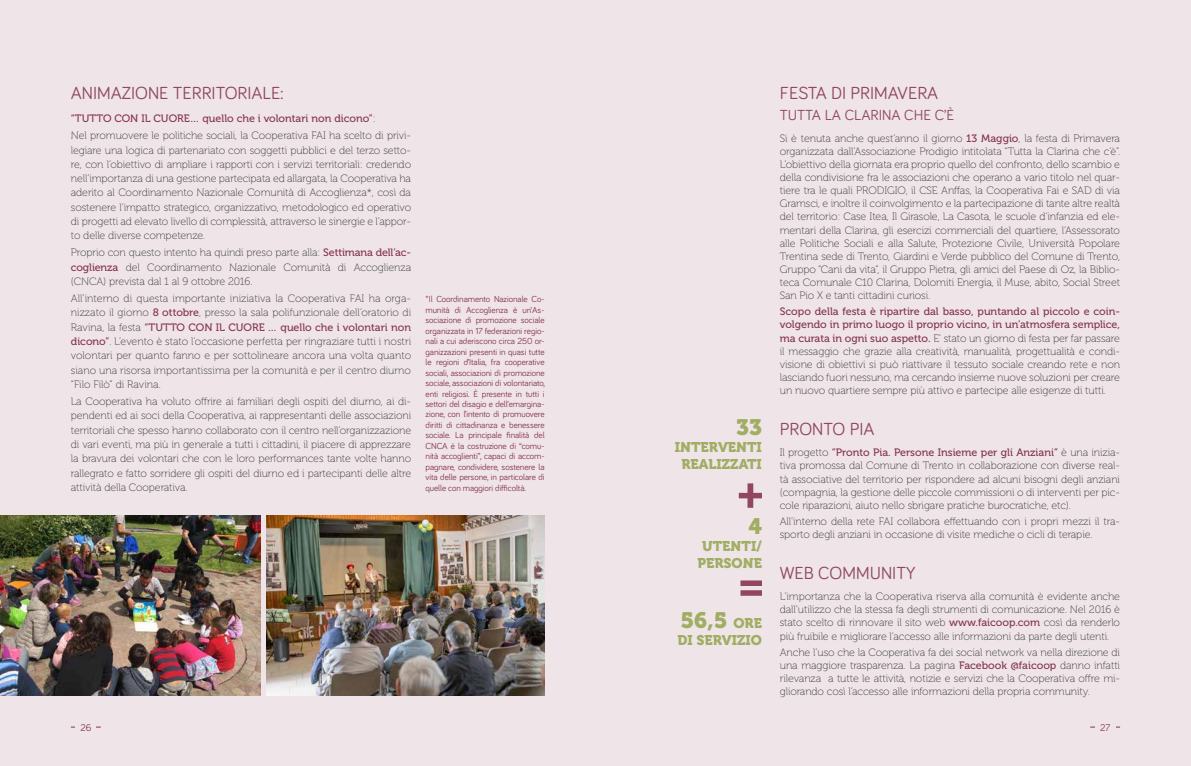
<style>
.page{position:relative;width:1191px;height:766px;background:#fff}
.page>*{position:absolute;margin:0;border:0;box-sizing:border-box;transform-origin:0 0}
.t1{font:22.2px "Museo 900";color:#a0ad63}
.t2{font:18px "Bariol";color:#90475f}
.t3{font:15px "Bariol";color:#90475f}
.t4{font:14px/16.8px "Museo 900";color:#a0ad63;text-align:center}
.t5{font:10.7px/13.1px "Museo 100";letter-spacing:-.01em;color:#3c3c3b;text-align:justify}
.t6{font:10.7px/13.1px "Museo 500";color:#853450}
.t7{font:10px "Bariol";color:#853450}
.t8{font:9px/10.5px "Bariol";letter-spacing:-.01em;color:#853450;text-align:justify}
.s1{font-family:"Museo 100";color:#3c3c3b}
.s2{font-family:"Museo 500";color:#853450}
.s3{font-size:14px}
</style>
<div class="page">
<div style="left:0;top:0;width:1191px;height:765px;background:#efe5e8"></div>
<img style="left:0;top:515px;width:261px;height:179px">
<img style="left:266px;top:515px;width:278px;height:179px">
<svg style="left:740px;top:580px;width:22px;height:15px"></svg>
<svg style="left:739px;top:483px;width:23px;height:24px"></svg>
<hr style="left:71px;top:726px;width:30px;height:1px;background:#853450">
<div style="left:76px;top:722px;width:20px;height:8px;background:#efe5e8"></div>
<hr style="left:1090px;top:726px;width:30px;height:1px;background:#853450">
<div style="left:1095px;top:722px;width:20px;height:8px;background:#efe5e8"></div>
<h2 class="t2" style="left:71px;top:81px;width:214px">ANIMAZIONE TERRITORIALE:</h2>
<p class="t6" style="left:71px;top:112px;width:306px">“TUTTO CON IL CUORE… quello che i volontari non dicono”<span class="s1">:</span></p>
<p class="t5" style="left:71px;top:129px;width:342px;line-height:14.3px">Nel promuovere le politiche sociali, la Cooperativa FAI ha scelto di privi&shy;legiare una logica di partenariato con soggetti pubblici e del terzo setto&shy;re, con l’obiettivo di ampliare i rapporti con i servizi territoriali: credendo nell’importanza di una gestione partecipata ed allargata, la Cooperativa ha aderito al Coordinamento Nazionale Comunità di Accoglienza*, così da sostenere l’impatto strategico, organizzativo, metodologico ed operativo di progetti ad elevato livello di complessità, attraverso le sinergie e l’appor&shy;to delle diverse competenze.</p>
<p class="t5" style="left:71px;top:246px;width:342px;line-height:14.3px">Proprio con questo intento ha quindi preso parte alla: <span class="s2">Settimana dell’ac&shy;coglienza</span> del Coordinamento Nazionale Comunità di Accoglienza (CNCA) prevista dal 1 al 9 ottobre 2016.</p>
<p class="t5" style="left:71px;top:291px;width:342px;line-height:14.3px">All’interno di questa importante iniziativa la Cooperativa FAI ha orga&shy;nizzato il giorno <span class="s2">8 ottobre</span>, presso la sala polifunzionale dell’oratorio di</p>
<p class="t6" style="left:71px;top:320px;width:342px"><span class="s1">Ravina, la festa</span> “TUTTO CON IL CUORE … quello che i volontari non</p>
<p class="t5" style="left:71px;top:334px;width:342px;line-height:14.3px"><span class="s2">dicono”</span>. L’evento è stato l’occasione perfetta per ringraziare tutti i nostri volontari per quanto fanno e per sottolineare ancora una volta quanto siano una risorsa importantissima per la comunità e per il centro diurno “Filo Filò” di Ravina.</p>
<p class="t5" style="left:71px;top:394px;width:342px;line-height:14.3px">La Cooperativa ha voluto offrire ai familiari degli ospiti del diurno, ai di&shy;pendenti ed ai soci della Cooperativa, ai rappresentanti delle associazioni territoriali che spesso hanno collaborato con il centro nell’organizzazione di vari eventi, ma più in generale a tutti i cittadini, il piacere di apprezzare la bravura dei volontari che con le loro performances tante volte hanno rallegrato e fatto sorridere gli ospiti del diurno ed i partecipanti delle altre attività della Cooperativa.</p>
<p class="t8" style="left:425px;top:293px;width:121px">*Il Coordinamento Nazionale Co&shy;munità di Accoglienza è un’As&shy;sociazione di promozione sociale organizzata in 17 federazioni regio&shy;nali a cui aderiscono circa 250 or&shy;ganizzazioni presenti in quasi tutte le regioni d’Italia, fra cooperative sociali, associazioni di promozione sociale, associazioni di volontariato, enti religiosi. È presente in tutti i settori del disagio e dell’emargina&shy;zione, con l’intento di promuovere diritti di cittadinanza e benessere sociale. La principale finalità del CNCA è la costruzione di “comu&shy;nità accoglienti”, capaci di accom&shy;pagnare, condividere, sostenere la vita delle persone, in particolare di quelle con maggiori difficoltà.</p>
<h1 class="t1" style="left:736px;top:414px;width:27px">33</h1>
<h3 class="t4" style="left:675px;top:438px;width:89px">INTERVENTI<br>REALIZZATI</h3>
<h1 class="t1" style="left:748px;top:514px;width:15px">4</h1>
<h3 class="t4" style="left:697px;top:538px;width:66px">UTENTI/<br>PERSONE</h3>
<h1 class="t1" style="left:680px;top:607px;width:83px">56,5 <span class="s3">ORE</span></h1>
<h3 class="t4" style="left:677px;top:631px;width:86px">DI SERVIZIO</h3>
<h2 class="t2" style="left:780px;top:81px;width:160px">FESTA DI PRIMAVERA</h2>
<h3 class="t3" style="left:780px;top:105px;width:176px">TUTTA LA CLARINA CHE C’È</h3>
<p class="t5" style="left:780px;top:131px;width:342px">Si è tenuta anche quest’anno il giorno <span class="s2">13 Maggio</span>, la festa di Primavera organizzata dall’Associazione Prodigio intitolata “Tutta la Clarina che c’è”.<br>L’obiettivo della giornata era proprio quello del confronto, dello scambio e della condivisione fra le associazioni che operano a vario titolo nel quar&shy;tiere tra le quali PRODIGIO, il CSE Anffas, la Cooperativa Fai e SAD di via Gramsci, e inoltre il coinvolgimento e la partecipazione di tante altre realtà del territorio: Case Itea, Il Girasole, La Casota, le scuole d’infanzia ed ele&shy;mentari della Clarina, gli esercizi commerciali del quartiere, l’Assessorato alle Politiche Sociali e alla Salute, Protezione Civile, Università Popolare Trentina sede di Trento, Giardini e Verde pubblico del Comune di Trento, Gruppo “Cani da vita”, il Gruppo Pietra, gli amici del Paese di Oz, la Biblio&shy;teca Comunale C10 Clarina, Dolomiti Energia, il Muse, abito, Social Street San Pio X e tanti cittadini curiosi.</p>
<p class="t6" style="left:780px;top:305px;width:342px">Scopo della festa è ripartire dal basso, puntando al piccolo e coin&shy;volgendo in primo luogo il proprio vicino, in un’atmosfera semplice,</p>
<p class="t5" style="left:780px;top:331px;width:342px"><span class="s2">ma curata in ogni suo aspetto.</span> E’ stato un giorno di festa per far passare il messaggio che grazie alla creatività, manualità, progettualità e condi&shy;visione di obiettivi si può riattivare il tessuto sociale creando rete e non lasciando fuori nessuno, ma cercando insieme nuove soluzioni per creare un nuovo quartiere sempre più attivo e partecipe alle esigenze di tutti.</p>
<h2 class="t2" style="left:780px;top:416px;width:96px">PRONTO PIA</h2>
<p class="t6" style="left:780px;top:446px;width:342px"><span class="s1">Il progetto</span> “Pronto Pia. Persone Insieme per gli Anziani” <span class="s1">è una inizia-</span></p>
<p class="t5" style="left:780px;top:459px;width:342px">tiva promossa dal Comune di Trento in collaborazione con diverse real&shy;tà associative del territorio per rispondere ad alcuni bisogni degli anziani (compagnia, la gestione delle piccole commissioni o di interventi per pic&shy;cole riparazioni, aiuto nello sbrigare pratiche burocratiche, etc).</p>
<p class="t5" style="left:780px;top:515px;width:342px">All’interno della rete FAI collabora effettuando con i propri mezzi il tra&shy;sporto degli anziani in occasione di visite mediche o cicli di terapie.</p>
<h2 class="t2" style="left:780px;top:560px;width:137px">WEB COMMUNITY</h2>
<p class="t5" style="left:780px;top:590px;width:342px">L’importanza che la Cooperativa riserva alla comunità è evidente anche dall’utilizzo che la stessa fa degli strumenti di comunicazione. Nel 2016 è stato scelto di rinnovare il sito web <span class="s2">www.faicoop.com</span> così da renderlo più fruibile e migliorare l’accesso alle informazioni da parte degli utenti.</p>
<p class="t5" style="left:780px;top:645px;width:342px">Anche l’uso che la Cooperativa fa dei social network va nella direzione di una maggiore trasparenza. La pagina <span class="s2">Facebook @faicoop</span> danno infatti rilevanza a tutte le attività, notizie e servizi che la Cooperativa offre mi&shy;gliorando così l’accesso alle informazioni della propria community.</p>
<p class="t7" style="left:80px;top:720px;width:12px">26</p>
<p class="t7" style="left:1100px;top:720px;width:12px">27</p>
</div>
